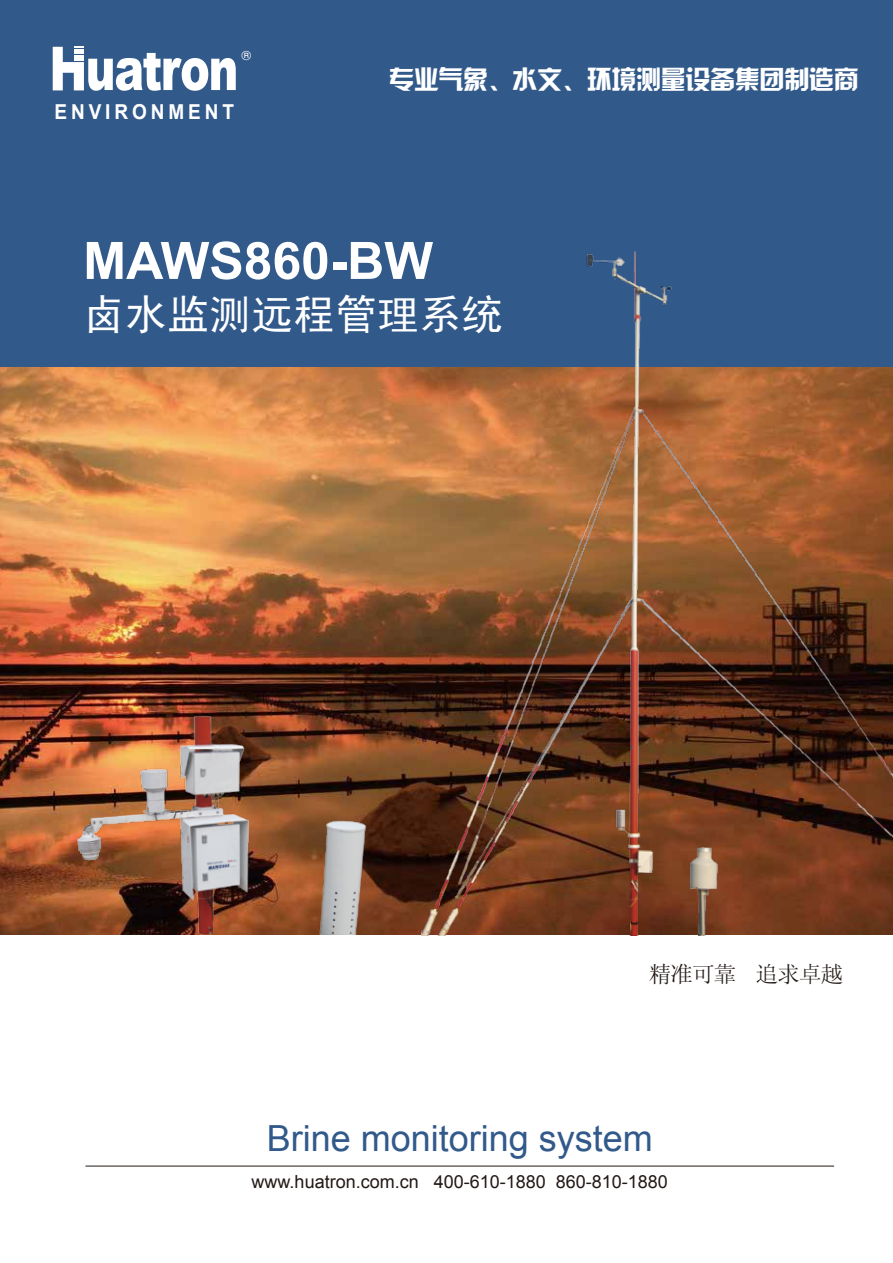
<style>
.page{position:relative;width:893px;height:1263px;background:#fff}
.page>*{position:absolute;margin:0;border:0;box-sizing:border-box;transform-origin:0 0}
.t1{font:700 51.6px "Arial";color:#fff}
.t2{font:42px "Sim Hei";color:#fff}
.t3{font:36px "Arial";color:#31598a}
.t4{font:25.8px "H Yk 2 gj";letter-spacing:-.04em;color:#fff}
.t5{font:22.5px "Sim Sun";letter-spacing:-.04em;color:#221815}
.t6{font:700 20.55px "Arial";letter-spacing:.205em;color:#fff;scale:.93 1}
.t7{font:18px "Arial";color:#221815}
.t8{font:12.15px "ST Xihei";color:#fff}
</style>
<div class="page">
<img style="left:0;top:366px;width:422px;height:568px">
<div style="left:0;top:0;width:893px;height:366px;background:#31598a"></div>
<hr style="left:85px;top:1166px;width:749px;height:1px;background:#221815">
<img style="left:422px;top:251px;width:471px;height:684px">
<img style="left:29px;top:708px;width:384px;height:226px">
<svg style="left:53px;top:47px;width:183px;height:44px"></svg>
<p class="t8" style="left:242px;top:47px;width:11px">®</p>
<p class="t6" style="left:54px;top:98px;width:195px">ENVIRONMENT</p>
<h3 class="t4" style="left:389px;top:67px;width:472px">专业气象、水文、环境测量设备集团制造商</h3>
<h1 class="t1" style="left:83px;top:227px;width:351px">MAWS860-BW</h1>
<h2 class="t2" style="left:83px;top:293px;width:421px">卤水监测远程管理系统</h2>
<p class="t5" style="left:649px;top:963px;width:196px">精准可靠 追求卓越</p>
<h3 class="t3" style="left:267px;top:1115px;width:388px">Brine monitoring system</h3>
<p class="t7" style="left:252px;top:1169px;width:418px">www.huatron.com.cn 400-610-1880 860-810-1880</p>
</div>
